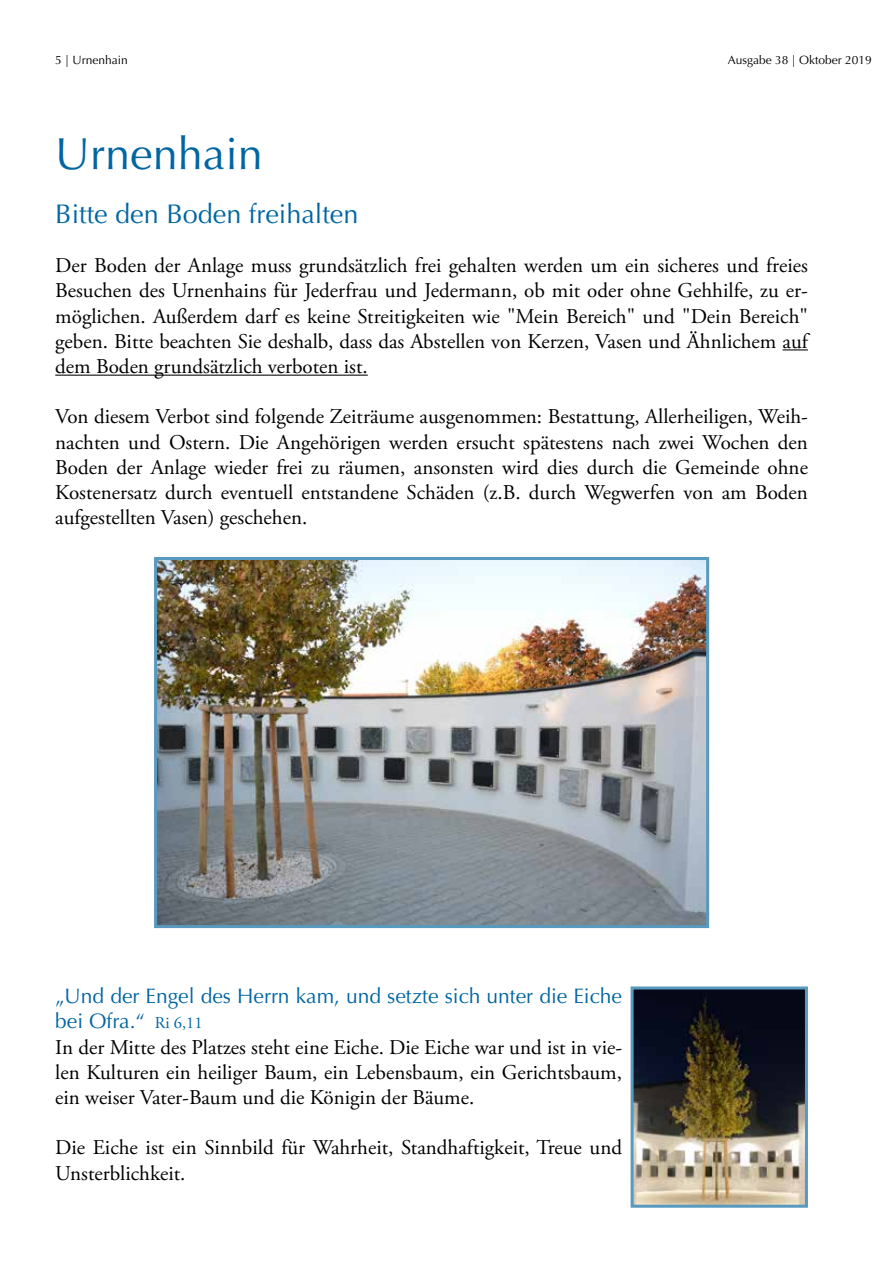
<style>
.page{position:relative;width:893px;height:1263px;background:#fff}
.page>*{position:absolute;margin:0;border:0;box-sizing:border-box;transform-origin:0 0}
.t1{font:45px "Optima LT Std";color:#0065a3}
.t2{font:27px "Optima LT Std";color:#0065a3}
.t3{font:21px/25.2px "Adobe Garamond Pro";color:#000;text-align:justify}
.t4{font:21px/25.2px "Optima LT Std";color:#0065a3}
.t5{font:12px "Optima LT Std";color:#000}
.s1{font-family:"Adobe Garamond Pro";font-size:16.5px}
</style>
<div class="page">
<svg style="left:783px;top:349px;width:25px;height:1px"></svg>
<hr style="left:55px;top:375px;width:313px;height:1px;background:#000">
<img style="left:158px;top:561px;width:547px;height:363px">
<div style="left:154px;top:557px;width:555px;height:371px;border:3px solid #5799bf"></div>
<img style="left:635px;top:990px;width:169px;height:214px">
<div style="left:631px;top:986px;width:177px;height:222px;border:3px solid #5799bf"></div>
<p class="t5" style="left:55px;top:53px;width:74px">5 | Urnenhain</p>
<h1 class="t1" style="left:55px;top:128px;width:209px">Urnenhain</h1>
<p class="t2" style="left:55px;top:198px;width:305px">Bitte den Boden freihalten</p>
<p class="t5" style="left:728px;top:53px;width:145px">Ausgabe 38 | Oktober 2019</p>
<p class="t3" style="left:55px;top:254px;width:754px">Der Boden der Anlage muss grundsätzlich frei gehalten werden um ein sicheres und freies Besuchen des Urnenhains für Jederfrau und Jedermann, ob mit oder ohne Gehhilfe, zu er&shy;möglichen. Außerdem darf es keine Streitigkeiten wie "Mein Bereich" und "Dein Bereich" geben. Bitte beachten Sie deshalb, dass das Abstellen von Kerzen, Vasen und Ähnlichem auf dem Boden grundsätzlich verboten ist.</p>
<p class="t3" style="left:55px;top:405px;width:754px">Von diesem Verbot sind folgende Zeiträume ausgenommen: Bestattung, Allerheiligen, Weih&shy;nachten und Ostern. Die Angehörigen werden ersucht spätestens nach zwei Wochen den Boden der Anlage wieder frei zu räumen, ansonsten wird dies durch die Gemeinde ohne Kostenersatz durch eventuell entstandene Schäden (z.B. durch Wegwerfen von am Boden aufgestellten Vasen) geschehen.</p>
<p class="t4" style="left:55px;top:984px;width:568px">„Und der Engel des Herrn kam, und setzte sich unter die Eiche bei Ofra.“ <span class="s1">Ri 6,11</span></p>
<p class="t3" style="left:55px;top:1035px;width:568px">In der Mitte des Platzes steht eine Eiche. Die Eiche war und ist in vie&shy;len Kulturen ein heiliger Baum, ein Lebensbaum, ein Gerichtsbaum, ein weiser Vater-Baum und die Königin der Bäume.</p>
<p class="t3" style="left:55px;top:1136px;width:568px">Die Eiche ist ein Sinnbild für Wahrheit, Standhaftigkeit, Treue und<br>Unsterblichkeit.</p>
</div>
